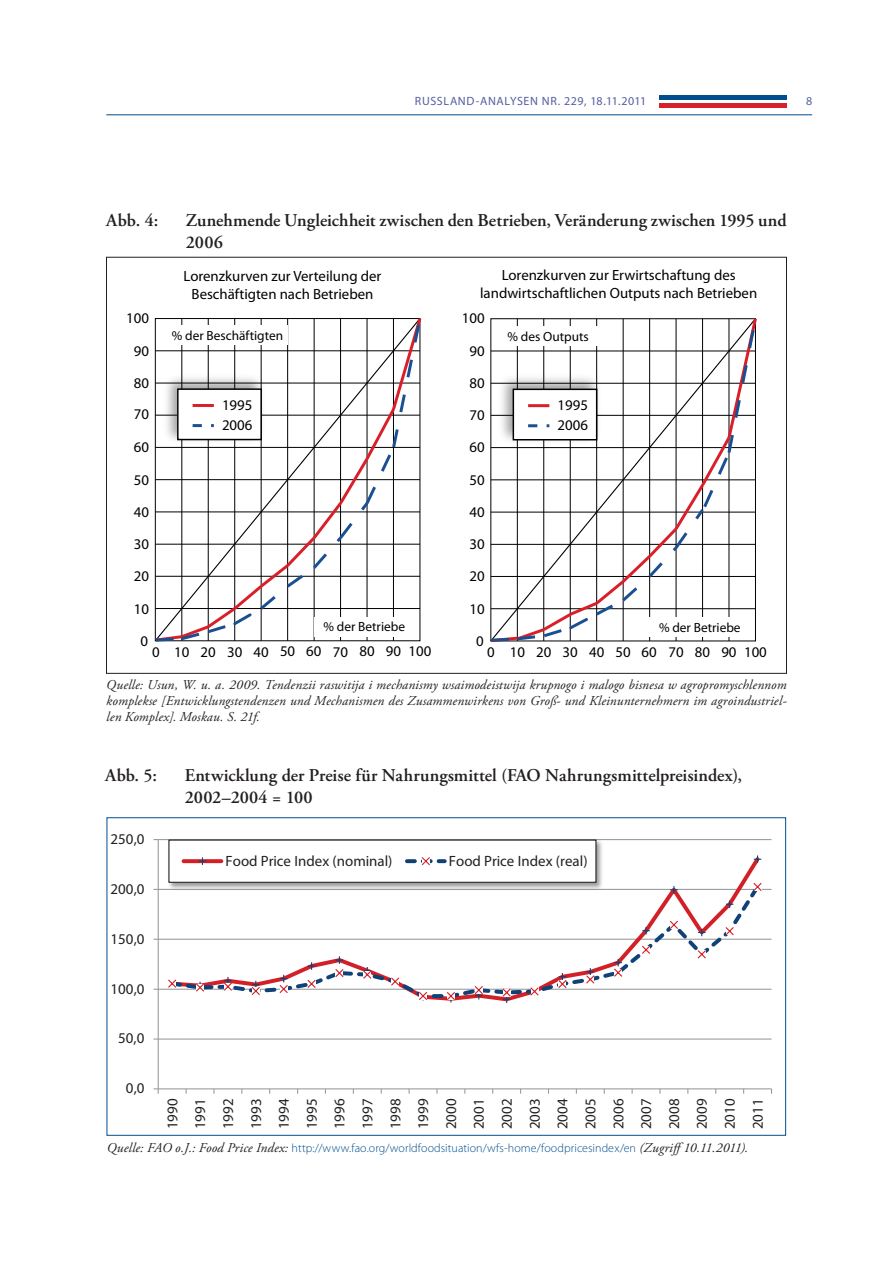
<style>
.page{position:relative;width:893px;height:1263px;background:#fff}
.page>*{position:absolute;margin:0;border:0;box-sizing:border-box;transform-origin:0 0}
.t1{font:600 18px/21.6px "Adobe Garamond Pro";color:#231f20}
.t2{font:15px/27.9px "Myriad Pro";letter-spacing:.005em;color:#231f20;text-align:justify}
.t3{font:14.85px/20.1px "Myriad Pro";color:#000}
.t4{font:italic 13.5px/16.2px "Adobe Garamond Pro";letter-spacing:.015em;color:#231f20;text-align:justify}
.t5{font:13.35px "Myriad Pro";color:#000}
.t6{font:300 12px "Myriad Pro";letter-spacing:.01em;color:#014e8e}
.t7{font:12px "Myriad Pro";letter-spacing:.05em;color:#545ea0}
.s1{font-family:"Adobe Garamond Pro";font-weight:400;font-style:italic;font-size:13.5px;color:#231f20}
</style>
<div class="page">
<div style="left:659px;top:103px;width:128px;height:5px;background:#d91f29"></div>
<hr style="left:659px;top:96px;width:128px;height:4px;background:#014e8e">
<hr style="left:106px;top:114px;width:706px;height:1px;background:#014e8e">
<svg style="left:154px;top:318px;width:268px;height:324px"></svg>
<div style="left:161px;top:325px;width:127px;height:20px;background:#fff"></div>
<div style="left:314px;top:617px;width:100px;height:20px;background:#fff"></div>
<svg style="left:490px;top:318px;width:267px;height:324px"></svg>
<div style="left:496px;top:326px;width:111px;height:20px;background:#fff"></div>
<div style="left:650px;top:617px;width:100px;height:20px;background:#fff"></div>
<hr style="left:158px;top:1038px;width:613px;height:1px;background:#989a9d">
<hr style="left:158px;top:989px;width:613px;height:1px;background:#989a9d">
<hr style="left:158px;top:939px;width:613px;height:1px;background:#989a9d">
<hr style="left:158px;top:889px;width:613px;height:1px;background:#989a9d">
<hr style="left:158px;top:839px;width:613px;height:1px;background:#989a9d">
<hr style="left:158px;top:839px;width:1px;height:250px;background:#989a9d">
<hr style="left:158px;top:1088px;width:613px;height:1px;background:#989a9d">
<svg style="left:154px;top:1088px;width:5px;height:6px"></svg>
<svg style="left:754px;top:855px;width:7px;height:8px"></svg>
<svg style="left:168px;top:881px;width:595px;height:119px"></svg>
<svg style="left:167px;top:978px;width:11px;height:11px"></svg>
<svg style="left:195px;top:982px;width:10px;height:11px"></svg>
<svg style="left:223px;top:977px;width:10px;height:15px"></svg>
<svg style="left:250px;top:981px;width:11px;height:15px"></svg>
<svg style="left:278px;top:975px;width:11px;height:19px"></svg>
<svg style="left:306px;top:978px;width:11px;height:11px"></svg>
<svg style="left:334px;top:956px;width:11px;height:22px"></svg>
<svg style="left:362px;top:967px;width:11px;height:13px"></svg>
<svg style="left:390px;top:976px;width:10px;height:11px"></svg>
<svg style="left:418px;top:991px;width:10px;height:10px"></svg>
<svg style="left:446px;top:991px;width:10px;height:11px"></svg>
<svg style="left:473px;top:985px;width:11px;height:14px"></svg>
<svg style="left:501px;top:987px;width:11px;height:16px"></svg>
<svg style="left:529px;top:986px;width:11px;height:11px"></svg>
<svg style="left:557px;top:973px;width:11px;height:16px"></svg>
<svg style="left:585px;top:968px;width:11px;height:17px"></svg>
<svg style="left:613px;top:959px;width:10px;height:19px"></svg>
<svg style="left:641px;top:944px;width:10px;height:11px"></svg>
<svg style="left:669px;top:919px;width:10px;height:11px"></svg>
<svg style="left:696px;top:949px;width:11px;height:11px"></svg>
<svg style="left:724px;top:926px;width:11px;height:10px"></svg>
<svg style="left:752px;top:881px;width:11px;height:11px"></svg>
<img style="left:165px;top:839px;width:441px;height:53px">
<div style="left:169px;top:840px;width:427px;height:42px;background:#fff"></div>
<div style="left:168px;top:839px;width:428px;height:44px;border:1px solid #231f20"></div>
<svg style="left:184px;top:859px;width:37px;height:4px"></svg>
<svg style="left:199px;top:857px;width:7px;height:8px"></svg>
<svg style="left:407px;top:857px;width:38px;height:9px"></svg>
<p class="t7" style="left:415px;top:94px;width:233px">RUSSLAND-ANALYSEN NR. 229, 18.11.2011</p>
<p class="t7" style="left:806px;top:94px;width:8px">8</p>
<h1 class="t1" style="left:106px;top:210px;width:69px">Abb. 4: Z</h1>
<h1 class="t1" style="left:186px;top:210px;width:602px;text-indent:11px">unehmende Ungleichheit zwischen den Betrieben, Veränderung zwischen 1995 und<br>2006</h1>
<p class="t3" style="left:126px;top:308px;width:24px">100</p>
<p class="t3" style="left:184px;top:267px;width:199px;line-height:17.9px;text-align:center">Lorenzkurven zur Verteilung der<br>Beschäftigten nach Betrieben</p>
<p class="t5" style="left:172px;top:328px;width:113px">% der Beschäftigten</p>
<p class="t3" style="left:480px;top:266px;width:279px;line-height:17.9px;text-align:center">Lorenzkurven zur Erwirtschaftung des landwirtschaftlichen Outputs nach Betrieben</p>
<p class="t3" style="left:462px;top:308px;width:24px">100</p>
<p class="t5" style="left:507px;top:328px;width:83px">% des Outputs</p>
<p class="t3" style="left:134px;top:341px;width:17px">90</p>
<p class="t3" style="left:469px;top:341px;width:17px">90</p>
<p class="t3" style="left:134px;top:373px;width:17px">80</p>
<p class="t3" style="left:469px;top:373px;width:17px">80</p>
<p class="t3" style="left:134px;top:404px;width:17px">70</p>
<p class="t3" style="left:222px;top:394px;width:32px">1995<br>2006</p>
<p class="t3" style="left:469px;top:404px;width:17px">70</p>
<p class="t3" style="left:557px;top:394px;width:32px">1995<br>2006</p>
<p class="t3" style="left:134px;top:437px;width:17px">60</p>
<p class="t3" style="left:469px;top:437px;width:17px">60</p>
<p class="t3" style="left:134px;top:469px;width:17px">50</p>
<p class="t3" style="left:469px;top:470px;width:17px">50</p>
<p class="t3" style="left:134px;top:502px;width:17px">40</p>
<p class="t3" style="left:469px;top:502px;width:17px">40</p>
<p class="t3" style="left:134px;top:534px;width:17px">30</p>
<p class="t3" style="left:469px;top:534px;width:17px">30</p>
<p class="t3" style="left:134px;top:566px;width:17px">20</p>
<p class="t3" style="left:469px;top:566px;width:17px">20</p>
<p class="t3" style="left:134px;top:598px;width:17px">10</p>
<p class="t3" style="left:469px;top:598px;width:17px">10</p>
<p class="t5" style="left:323px;top:619px;width:83px">% der Betriebe</p>
<p class="t5" style="left:659px;top:619px;width:83px">% der Betriebe</p>
<p class="t3" style="left:141px;top:631px;width:9px">0</p>
<p class="t3" style="left:152px;top:641px;width:281px">0 10 20 30 40 50 60 70 80 90 100</p>
<p class="t3" style="left:476px;top:631px;width:9px">0</p>
<p class="t3" style="left:487px;top:641px;width:281px">0 10 20 30 40 50 60 70 80 90 100</p>
<p class="t4" style="left:106px;top:676px;width:682px">Quelle: Usun, W. u. a. 2009. Tendenzii raswitija i mechanismy wsaimodeistwija krupnogo i malogo bisnesa w agropromyschlennom komplekse [Entwicklungstendenzen und Mechanismen des Zusammenwirkens von Groß- und Kleinunternehmern im agroindustriel&shy;len Komplex]. Moskau. S. 21f.</p>
<h1 class="t1" style="left:105px;top:765px;width:68px">Abb. 5: E</h1>
<h1 class="t1" style="left:185px;top:765px;width:559px;text-indent:11px">ntwicklung der Preise für Nahrungsmittel (FAO Nahrungsmittelpreisindex),<br>2002–2004 = 100</h1>
<p class="t2" style="left:111px;top:825px;width:35px">250,0</p>
<p class="t2" style="left:111px;top:875px;width:35px">200,0</p>
<p class="t2" style="left:111px;top:924px;width:35px">150,0</p>
<p class="t2" style="left:111px;top:974px;width:35px">100,0</p>
<p class="t2" style="left:118px;top:1024px;width:28px">50,0</p>
<p class="t2" style="left:126px;top:1074px;width:20px">0,0</p>
<p class="t2" style="left:226px;top:846px;width:168px">Food Price Index (nominal)</p>
<p class="t2" style="left:449px;top:846px;width:140px">Food Price Index (real)</p>
<p class="t2" style="left:158px;top:1129px;width:32px;rotate:-90deg">1990<br>1991<br>1992<br>1993<br>1994<br>1995<br>1996<br>1997<br>1998<br>1999<br>2000<br>2001<br>2002<br>2003<br>2004<br>2005<br>2006<br>2007<br>2008<br>2009<br>2010<br>2011</p>
<p class="t6" style="left:107px;top:1141px;width:643px"><span class="s1">Quelle: FAO o.J.: Food Price Index:</span> http://www.fao.org/worldfoodsituation/wfs-home/foodpricesindex/en <span class="s1">(Zugriff10.11.2011).</span></p>
</div>
